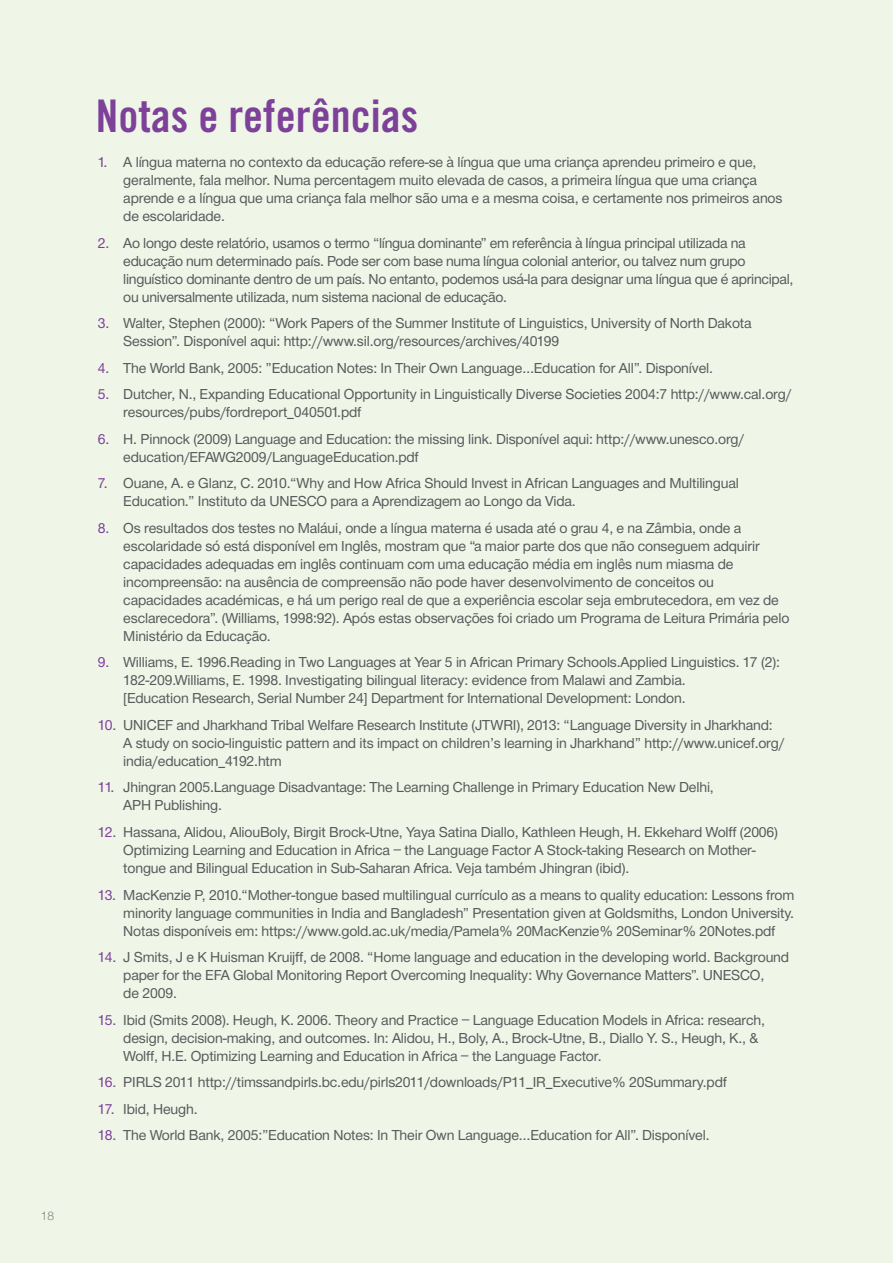
<style>
.page{position:relative;width:893px;height:1263px;background:#eff6e8}
.page>*{position:absolute;margin:0;border:0;box-sizing:border-box;transform-origin:0 0}
.t1{font:45px "Trade Gothic Bold Cond Twenty";color:#7d4199}
.t2{font:15px/18px "Helvetica Neue H55";letter-spacing:-.01em;color:#58595b}
.t3{font:300 12px "Helvetica Neue";color:#808285}
.s1{color:#7d4199}
</style>
<div class="page">
<p class="t3" style="left:41px;top:1208px;width:15px">18</p>
<h1 class="t1" style="left:96px;top:88px;width:324px">Notas e referências</h1>
<p class="t2" style="left:123px;top:155px;width:661px;text-indent:-26px"><span class="s1">1.</span> A língua materna no contexto da educação refere-se à língua que uma criança aprendeu primeiro e que, geralmente, fala melhor. Numa percentagem muito elevada de casos, a primeira língua que uma criança aprende e a língua que uma criança fala melhor são uma e a mesma coisa, e certamente nos primeiros anos de escolaridade.</p>
<p class="t2" style="left:123px;top:235px;width:672px;text-indent:-26px"><span class="s1">2.</span> Ao longo deste relatório, usamos o termo “língua dominante” em referência à língua principal utilizada na educação num determinado país. Pode ser com base numa língua colonial anterior, ou talvez num grupo linguístico dominante dentro de um país. No entanto, podemos usá-la para designar uma língua que é aprincipal, ou universalmente utilizada, num sistema nacional de educação.</p>
<p class="t2" style="left:123px;top:316px;width:630px;text-indent:-26px"><span class="s1">3.</span> Walter, Stephen (2000): “Work Papers of the Summer Institute of Linguistics, University of North Dakota<br>Session”. Disponível aqui: http://www.sil.org/resources/archives/40199</p>
<p class="t2" style="left:98px;top:360px;width:617px"><span class="s1">4.</span> The World Bank, 2005: ”Education Notes: In Their Own Language…Education for All”. Disponível.</p>
<p class="t2" style="left:123px;top:387px;width:670px;text-indent:-26px"><span class="s1">5.</span> Dutcher, N., Expanding Educational Opportunity in Linguistically Diverse Societies 2004:7 http://www.cal.org/ resources/pubs/fordreport_040501.pdf</p>
<p class="t2" style="left:123px;top:431px;width:622px;text-indent:-26px"><span class="s1">6.</span> H. Pinnock (2009) Language and Education: the missing link. Disponível aqui: http://www.unesco.org/ education/EFAWG2009/LanguageEducation.pdf</p>
<p class="t2" style="left:123px;top:476px;width:617px;text-indent:-26px"><span class="s1">7.</span> Ouane, A. e Glanz, C. 2010.“Why and How Africa Should Invest in African Languages and Multilingual<br>Education.” Instituto da UNESCO para a Aprendizagem ao Longo da Vida.</p>
<p class="t2" style="left:123px;top:520px;width:668px;text-indent:-26px"><span class="s1">8.</span> Os resultados dos testes no Maláui, onde a língua materna é usada até o grau 4, e na Zâmbia, onde a escolaridade só está disponível em Inglês, mostram que “a maior parte dos que não conseguem adquirir capacidades adequadas em inglês continuam com uma educação média em inglês num miasma de incompreensão: na ausência de compreensão não pode haver desenvolvimento de conceitos ou capacidades académicas, e há um perigo real de que a experiência escolar seja embrutecedora, em vez de esclarecedora”. (Williams, 1998:92). Após estas observações foi criado um Programa de Leitura Primária pelo Ministério da Educação.</p>
<p class="t2" style="left:123px;top:655px;width:658px;text-indent:-26px"><span class="s1">9.</span> Williams, E. 1996.Reading in Two Languages at Year 5 in African Primary Schools.Applied Linguistics. 17 (2):<br>182-209.Williams, E. 1998. Investigating bilingual literacy: evidence from Malawi and Zambia.<br>[Education Research, Serial Number 24] Department for International Development: London.</p>
<p class="t2" style="left:123px;top:717px;width:663px;text-indent:-26px"><span class="s1">10.</span> UNICEF and Jharkhand Tribal Welfare Research Institute (JTWRI), 2013: “Language Diversity in Jharkhand:<br>A study on socio-linguistic pattern and its impact on children’s learning in Jharkhand” http://www.unicef.org/ india/education_4192.htm</p>
<p class="t2" style="left:123px;top:780px;width:592px;text-indent:-26px"><span class="s1">11.</span> Jhingran 2005.Language Disadvantage: The Learning Challenge in Primary Education New Delhi,<br>APH Publishing.</p>
<p class="t2" style="left:123px;top:824px;width:656px;text-indent:-26px"><span class="s1">12.</span> Hassana, Alidou, AliouBoly, Birgit Brock-Utne, Yaya Satina Diallo, Kathleen Heugh, H. Ekkehard Wolff (2006)<br>Optimizing Learning and Education in Africa – the Language Factor A Stock-taking Research on Mother&shy;tongue and Bilingual Education in Sub-Saharan Africa. Veja também Jhingran (ibid).</p>
<p class="t2" style="left:123px;top:887px;width:673px;text-align:justify;text-indent:-26px"><span class="s1">13.</span> MacKenzie P, 2010.“Mother-tongue based multilingual currículo as a means to quality education: Lessons from minority language communities in India and Bangladesh” Presentation given at Goldsmiths, London University.<br>Notas disponíveis em: https://www.gold.ac.uk/media/Pamela% 20MacKenzie% 20Seminar% 20Notes.pdf</p>
<p class="t2" style="left:123px;top:949px;width:667px;text-indent:-26px"><span class="s1">14.</span> J Smits, J e K Huisman Kruijff, de 2008. “Home language and education in the developing world. Background paper for the EFA Global Monitoring Report Overcoming Inequality: Why Governance Matters”. UNESCO,<br>de 2009.</p>
<p class="t2" style="left:123px;top:1012px;width:643px;text-indent:-26px"><span class="s1">15.</span> Ibid (Smits 2008). Heugh, K. 2006. Theory and Practice – Language Education Models in Africa: research, design, decision-making, and outcomes. In: Alidou, H., Boly, A., Brock-Utne, B., Diallo Y. S., Heugh, K., &amp;<br>Wolff, H.E. Optimizing Learning and Education in Africa – the Language Factor.</p>
<p class="t2" style="left:98px;top:1074px;width:631px"><span class="s1">16.</span> PIRLS 2011 http://timssandpirls.bc.edu/pirls2011/downloads/P11_IR_Executive% 20Summary.pdf</p>
<p class="t2" style="left:98px;top:1101px;width:101px"><span class="s1">17.</span> Ibid, Heugh.</p>
<p class="t2" style="left:98px;top:1127px;width:613px"><span class="s1">18.</span> The World Bank, 2005:”Education Notes: In Their Own Language…Education for All”. Disponível.</p>
</div>
